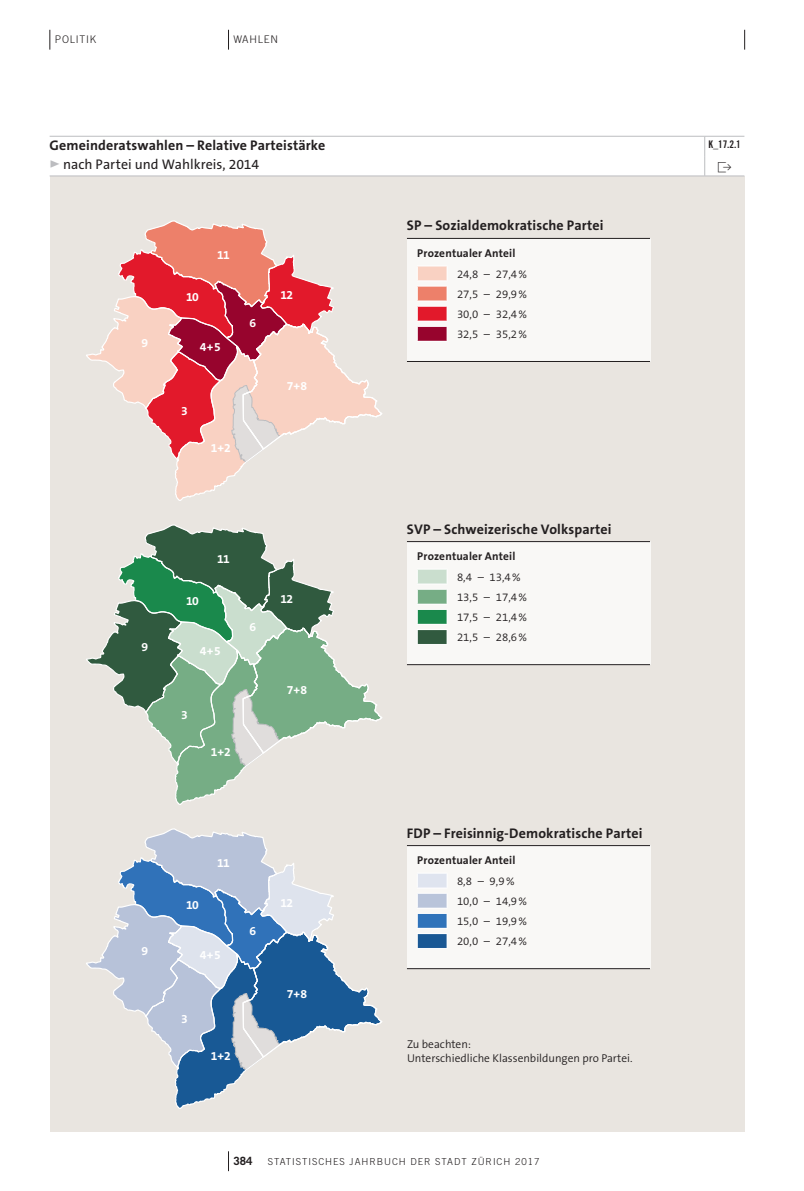
<style>
.page{position:relative;width:804px;height:1191px;background:#fff}
.page>*{position:absolute;margin:0;border:0;box-sizing:border-box;transform-origin:0 0}
.t1{font:700 14px "The Sans OT7";letter-spacing:.01em;color:#231f20}
.t2{font:14px "The Sans OT5 Plain";color:#231f20}
.t3{font:700 12.08px "The Sans OT7";letter-spacing:-.05em;color:#fff}
.t4{font:300 11.38px/20.1px "The Sans OT4";color:#231f20}
.t5{font:700 11.38px "The Sans OT7";letter-spacing:.015em;color:#231f20}
.t6{font:700 11.38px "Trade Gothic LT Std";color:#231f20}
.t7{font:300 10.5px "Trade Gothic LT Std";letter-spacing:.075em;color:#231f20}
.t8{font:10.5px "Trade Gothic LT Std Bd Cn 20";color:#231f20}
.t9{font:300 9.62px "Trade Gothic LT Std";letter-spacing:.1em;color:#231f20}
.s1{font-family:"The Sans OT7";font-weight:700;font-size:17.5px;color:#bcbdc0}
</style>
<div class="page">
<div style="left:50px;top:176px;width:694px;height:955px;background:#e9e5e0"></div>
<div style="left:407px;top:238px;width:243px;height:123px;background:#f9f8f6"></div>
<hr style="left:407px;top:238px;width:243px;height:1px;background:#231f20">
<hr style="left:407px;top:361px;width:243px;height:1px;background:#231f20">
<div style="left:407px;top:541px;width:243px;height:123px;background:#f9f8f6"></div>
<hr style="left:407px;top:541px;width:243px;height:1px;background:#231f20">
<hr style="left:407px;top:664px;width:243px;height:1px;background:#231f20">
<div style="left:407px;top:845px;width:243px;height:123px;background:#f9f8f6"></div>
<hr style="left:407px;top:845px;width:243px;height:1px;background:#231f20">
<hr style="left:407px;top:968px;width:243px;height:1px;background:#231f20">
<svg style="left:228px;top:1151px;width:1px;height:20px"></svg>
<svg style="left:50px;top:30px;width:1px;height:20px"></svg>
<svg style="left:228px;top:30px;width:1px;height:20px"></svg>
<svg style="left:744px;top:30px;width:1px;height:20px"></svg>
<svg style="left:86px;top:220px;width:297px;height:281px"></svg>
<hr style="left:50px;top:176px;width:654px;height:1px;background:#bcbdc0">
<hr style="left:704px;top:176px;width:40px;height:1px;background:#bcbdc0">
<hr style="left:50px;top:136px;width:654px;height:1px;background:#bcbdc0">
<hr style="left:704px;top:136px;width:40px;height:1px;background:#bcbdc0">
<svg style="left:704px;top:136px;width:1px;height:40px"></svg>
<svg style="left:86px;top:524px;width:297px;height:281px"></svg>
<svg style="left:86px;top:828px;width:297px;height:281px"></svg>
<div style="left:417px;top:266px;width:30px;height:15px;background:#f9d1c2"></div>
<div style="left:417px;top:286px;width:30px;height:15px;background:#ed806a"></div>
<div style="left:417px;top:306px;width:30px;height:15px;background:#e2192b"></div>
<div style="left:417px;top:326px;width:30px;height:15px;background:#97042d"></div>
<hr style="left:417px;top:326px;width:30px;height:1px;background:#fff">
<svg style="left:417px;top:327px;width:1px;height:14px"></svg>
<svg style="left:446px;top:327px;width:1px;height:14px"></svg>
<hr style="left:417px;top:306px;width:30px;height:1px;background:#fff">
<svg style="left:417px;top:307px;width:1px;height:14px"></svg>
<svg style="left:446px;top:307px;width:1px;height:14px"></svg>
<hr style="left:417px;top:321px;width:30px;height:1px;background:#fff">
<hr style="left:417px;top:286px;width:30px;height:1px;background:#fff">
<svg style="left:417px;top:286px;width:1px;height:14px"></svg>
<svg style="left:446px;top:286px;width:1px;height:14px"></svg>
<hr style="left:417px;top:300px;width:30px;height:1px;background:#fff">
<hr style="left:417px;top:265px;width:30px;height:1px;background:#fff">
<svg style="left:417px;top:266px;width:1px;height:14px"></svg>
<svg style="left:446px;top:266px;width:1px;height:14px"></svg>
<hr style="left:417px;top:280px;width:30px;height:1px;background:#fff">
<hr style="left:417px;top:341px;width:30px;height:1px;background:#fff">
<div style="left:417px;top:569px;width:30px;height:15px;background:#cadece"></div>
<div style="left:417px;top:589px;width:30px;height:15px;background:#76ad85"></div>
<div style="left:417px;top:609px;width:30px;height:15px;background:#1a894c"></div>
<div style="left:417px;top:629px;width:30px;height:15px;background:#315a3f"></div>
<hr style="left:417px;top:629px;width:30px;height:1px;background:#fff">
<svg style="left:417px;top:630px;width:1px;height:14px"></svg>
<svg style="left:446px;top:630px;width:1px;height:14px"></svg>
<hr style="left:417px;top:609px;width:30px;height:1px;background:#fff">
<svg style="left:417px;top:610px;width:1px;height:14px"></svg>
<svg style="left:446px;top:610px;width:1px;height:14px"></svg>
<hr style="left:417px;top:624px;width:30px;height:1px;background:#fff">
<hr style="left:417px;top:589px;width:30px;height:1px;background:#fff">
<svg style="left:417px;top:590px;width:1px;height:14px"></svg>
<svg style="left:446px;top:590px;width:1px;height:14px"></svg>
<hr style="left:417px;top:604px;width:30px;height:1px;background:#fff">
<hr style="left:417px;top:569px;width:30px;height:1px;background:#fff">
<svg style="left:417px;top:569px;width:1px;height:14px"></svg>
<svg style="left:446px;top:569px;width:1px;height:14px"></svg>
<hr style="left:417px;top:583px;width:30px;height:1px;background:#fff">
<hr style="left:417px;top:644px;width:30px;height:1px;background:#fff">
<div style="left:417px;top:873px;width:30px;height:15px;background:#dfe4ef"></div>
<div style="left:417px;top:893px;width:30px;height:15px;background:#b9c4da"></div>
<div style="left:417px;top:913px;width:30px;height:15px;background:#3073ba"></div>
<div style="left:417px;top:933px;width:30px;height:15px;background:#1a5894"></div>
<hr style="left:417px;top:933px;width:30px;height:1px;background:#fff">
<svg style="left:417px;top:934px;width:1px;height:14px"></svg>
<svg style="left:446px;top:934px;width:1px;height:14px"></svg>
<hr style="left:417px;top:913px;width:30px;height:1px;background:#fff">
<svg style="left:417px;top:914px;width:1px;height:14px"></svg>
<svg style="left:446px;top:914px;width:1px;height:14px"></svg>
<hr style="left:417px;top:928px;width:30px;height:1px;background:#fff">
<hr style="left:417px;top:893px;width:30px;height:1px;background:#fff">
<svg style="left:417px;top:893px;width:1px;height:14px"></svg>
<svg style="left:446px;top:893px;width:1px;height:14px"></svg>
<hr style="left:417px;top:907px;width:30px;height:1px;background:#fff">
<hr style="left:417px;top:872px;width:30px;height:1px;background:#fff">
<svg style="left:417px;top:873px;width:1px;height:14px"></svg>
<svg style="left:446px;top:873px;width:1px;height:14px"></svg>
<hr style="left:417px;top:887px;width:30px;height:1px;background:#fff">
<hr style="left:417px;top:948px;width:30px;height:1px;background:#fff">
<p class="t7" style="left:55px;top:33px;width:43px">POLITIK</p>
<p class="t7" style="left:233px;top:33px;width:46px">WAHLEN</p>
<p class="t1" style="left:50px;top:136px;width:277px">Gemeinderatswahlen – Relative Parteistärke</p>
<p class="t2" style="left:50px;top:155px;width:211px"><span class="s1">▹</span> nach Partei und Wahlkreis, 2014</p>
<p class="t3" style="left:141px;top:335px;width:8px">9</p>
<p class="t3" style="left:186px;top:289px;width:14px">10</p>
<p class="t3" style="left:217px;top:247px;width:14px">11</p>
<p class="t3" style="left:200px;top:339px;width:22px">4 + 5</p>
<p class="t3" style="left:249px;top:315px;width:8px">6</p>
<p class="t3" style="left:181px;top:403px;width:8px">3</p>
<p class="t3" style="left:211px;top:440px;width:21px">1 + 2</p>
<p class="t3" style="left:280px;top:288px;width:14px">12</p>
<p class="t3" style="left:287px;top:378px;width:22px">7+ 8</p>
<p class="t3" style="left:141px;top:639px;width:8px">9</p>
<p class="t3" style="left:186px;top:593px;width:14px">10</p>
<p class="t3" style="left:217px;top:551px;width:14px">11</p>
<p class="t3" style="left:200px;top:643px;width:22px">4 + 5</p>
<p class="t3" style="left:249px;top:619px;width:8px">6</p>
<p class="t3" style="left:181px;top:706px;width:8px">3</p>
<p class="t3" style="left:211px;top:744px;width:21px">1 + 2</p>
<p class="t3" style="left:280px;top:591px;width:14px">12</p>
<p class="t3" style="left:287px;top:682px;width:22px">7+ 8</p>
<p class="t3" style="left:141px;top:943px;width:8px">9</p>
<p class="t3" style="left:186px;top:897px;width:14px">10</p>
<p class="t3" style="left:217px;top:855px;width:14px">11</p>
<p class="t3" style="left:200px;top:947px;width:22px">4 + 5</p>
<p class="t3" style="left:249px;top:923px;width:8px">6</p>
<p class="t3" style="left:181px;top:1010px;width:8px">3</p>
<p class="t3" style="left:211px;top:1048px;width:21px">1 + 2</p>
<p class="t3" style="left:280px;top:895px;width:14px">12</p>
<p class="t3" style="left:287px;top:985px;width:22px">7+ 8</p>
<p class="t1" style="left:407px;top:216px;width:198px">SP – Sozialdemokratische Partei</p>
<p class="t5" style="left:417px;top:245px;width:100px">Prozentualer Anteil</p>
<p class="t4" style="left:457px;top:264px;width:72px;text-align:justify">24,8 – 27,4% 27,5 – 29,9% 30,0 – 32,4% 32,5 – 35,2%</p>
<p class="t1" style="left:407px;top:520px;width:206px">SVP – Schweizerische Volkspartei</p>
<p class="t5" style="left:417px;top:548px;width:100px">Prozentualer Anteil</p>
<p class="t4" style="left:457px;top:567px;width:72px">8,4 – 13,4%<br>13,5 – 17,4%<br>17,5 – 21,4%<br>21,5 – 28,6%</p>
<p class="t1" style="left:407px;top:824px;width:237px">FDP – Freisinnig-Demokratische Partei</p>
<p class="t5" style="left:417px;top:852px;width:100px">Prozentualer Anteil</p>
<p class="t4" style="left:457px;top:871px;width:72px">8,8 – 9,9%<br>10,0 – 14,9%<br>15,0 – 19,9%<br>20,0 – 27,4%</p>
<p class="t4" style="left:407px;top:1037px;width:227px;line-height:14px">Zu beachten:<br>Unterschiedliche Klassenbildungen pro Partei.</p>
<p class="t6" style="left:233px;top:1153px;width:20px">384</p>
<p class="t9" style="left:268px;top:1155px;width:273px">STATISTISCHES JAHRBUCH DER STADT ZÜRICH 2017</p>
<p class="t8" style="left:708px;top:137px;width:34px">K_17.2.1</p>
</div>
